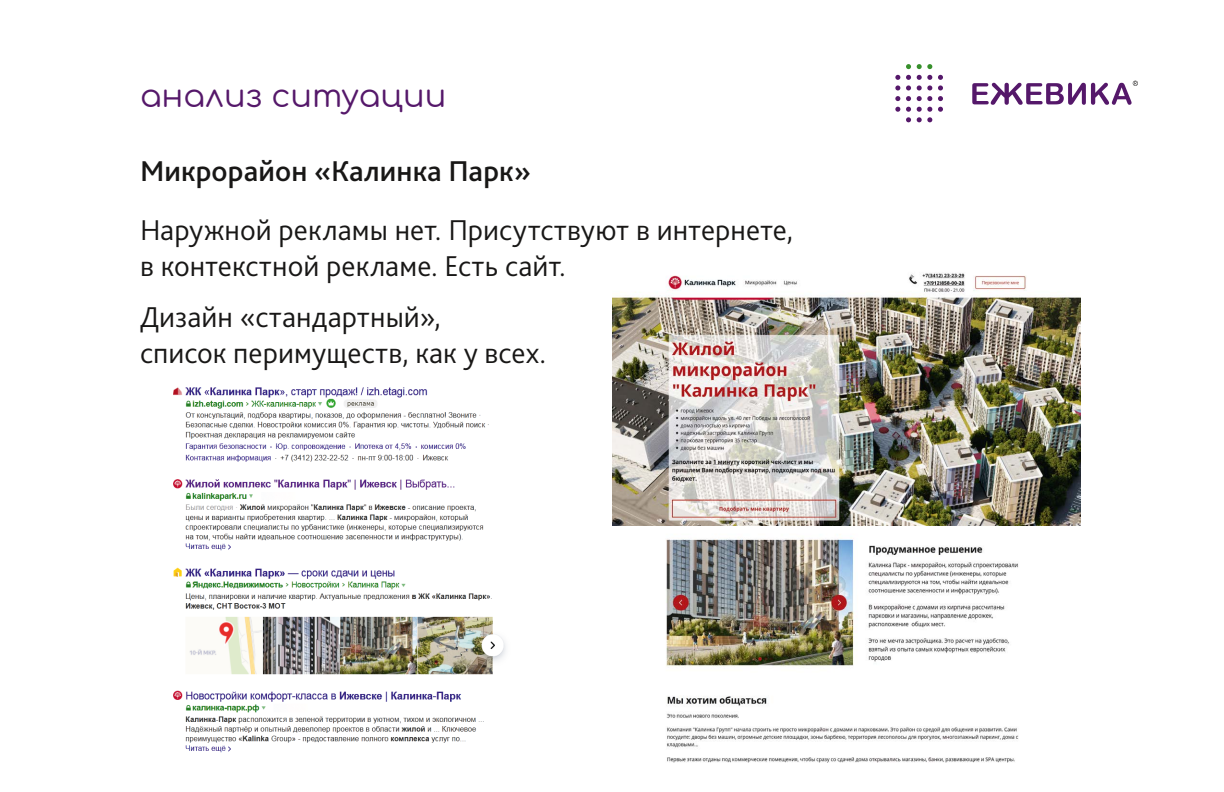
<style>
.page{position:relative;width:1224px;height:792px;background:#fff}
.page>*{position:absolute;margin:0;border:0;box-sizing:border-box;transform-origin:0 0}
.t1{font:32px "Comfortaa";color:#55186a}
.t2{font:300 30px/36px "Bliss Pro";letter-spacing:.005em;color:#181716}
.t3{font:500 30px "Bliss Pro";letter-spacing:.005em;color:#181716}
</style>
<div class="page">
<svg style="left:895px;top:96px;width:5px;height:5px"></svg>
<svg style="left:895px;top:107px;width:5px;height:5px"></svg>
<svg style="left:895px;top:75px;width:5px;height:15px"></svg>
<svg style="left:906px;top:75px;width:5px;height:15px"></svg>
<svg style="left:906px;top:96px;width:5px;height:5px"></svg>
<svg style="left:906px;top:64px;width:5px;height:5px"></svg>
<svg style="left:917px;top:64px;width:15px;height:5px"></svg>
<svg style="left:917px;top:75px;width:15px;height:15px"></svg>
<svg style="left:917px;top:96px;width:15px;height:5px"></svg>
<svg style="left:938px;top:75px;width:5px;height:15px"></svg>
<svg style="left:938px;top:96px;width:5px;height:5px"></svg>
<svg style="left:938px;top:107px;width:5px;height:5px"></svg>
<svg style="left:906px;top:107px;width:5px;height:15px"></svg>
<svg style="left:917px;top:107px;width:15px;height:15px"></svg>
<svg style="left:972px;top:81px;width:166px;height:24px"></svg>
<img style="left:173px;top:387px;width:333px;height:366px">
<img style="left:666px;top:538px;width:353px;height:224px">
<img style="left:612px;top:273px;width:469px;height:253px">
<p class="t1" style="left:140px;top:66px;width:308px">анализ ситуации</p>
<p class="t3" style="left:140px;top:153px;width:393px">Микрорайон «Калинка Парк»</p>
<p class="t2" style="left:140px;top:211px;width:655px">Наружной рекламы нет. Присутствуют в интернете, в контекстной рекламе. Есть сайт.</p>
<p class="t2" style="left:140px;top:298px;width:408px">Дизайн «стандартный»,<br>список перимуществ, как у всех.</p>
</div>
